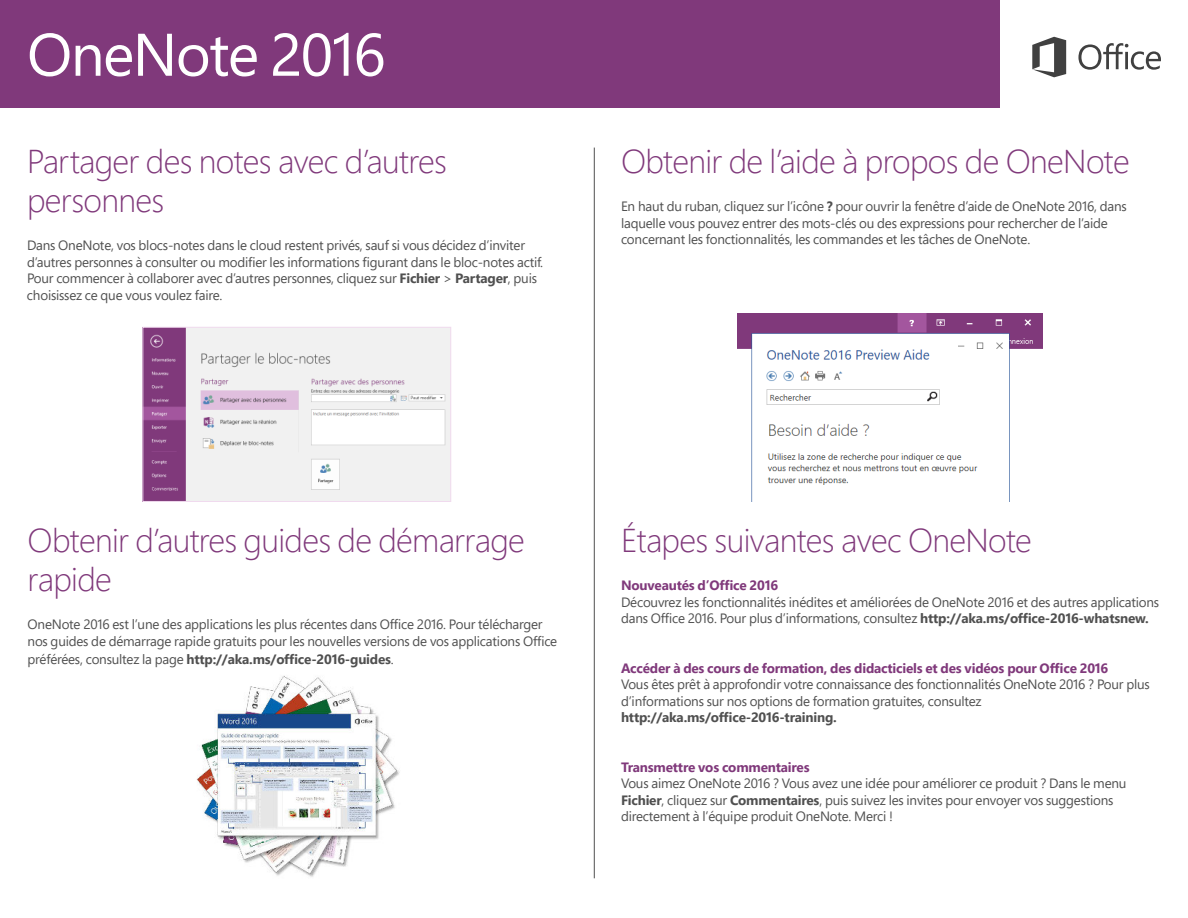
<style>
.page{position:relative;width:1188px;height:918px;background:#fff}
.page>*{position:absolute;margin:0;border:0;box-sizing:border-box;transform-origin:0 0}
.t1{font:60px "Segoe Pro";letter-spacing:-.025em;color:#fff}
.t2{font:300 33px/39px "Segoe Pro";letter-spacing:-.02em;color:#80397b}
.t3{font:13.5px/16.5px "Segoe Pro";letter-spacing:-.015em;color:#505050}
.t4{font:700 13.5px "Segoe Pro";letter-spacing:-.015em;color:#80397b}
.t5{font:700 13.5px "Segoe Pro";letter-spacing:-.015em;color:#505050}
.s1{font-weight:700}
.s2{font-weight:400}
</style>
<div class="page">
<div style="left:0;top:0;width:999px;height:108px;background:#80397b"></div>
<svg style="left:1078px;top:43px;width:83px;height:27px"></svg>
<svg style="left:1032px;top:37px;width:34px;height:40px"></svg>
<hr style="left:594px;top:148px;width:1px;height:730px;background:#505050">
<img style="left:145px;top:329px;width:304px;height:171px">
<div style="left:143px;top:327px;width:308px;height:175px;border:1px solid #f0daee"></div>
<img style="left:737px;top:314px;width:305px;height:188px">
<img style="left:196px;top:676px;width:204px;height:201px">
<h1 class="t1" style="left:27px;top:20px;width:360px">OneNote 2016</h1>
<h2 class="t2" style="left:27px;top:145px;width:421px">Partager des notes avec d’autres personnes</h2>
<p class="t3" style="left:27px;top:237px;width:518px">Dans OneNote, vos blocs-notes dans le cloud restent privés, sauf si vous décidez d’inviter d’autres personnes à consulter ou modifier les informations figurant dans le bloc-notes actif.<br>Pour commencer à collaborer avec d’autres personnes, cliquez sur <span class="s1">Fichier</span> &gt; <span class="s1">Partager</span>, puis choisissez ce que vous voulez faire.</p>
<h2 class="t2" style="left:621px;top:145px;width:510px">Obtenir de l’aide à propos de OneNote</h2>
<p class="t3" style="left:621px;top:198px;width:507px">En haut du ruban, cliquez sur l’icône <span class="s1">?</span> pour ouvrir la fenêtre d’aide de OneNote 2016, dans laquelle vous pouvez entrer des mots-clés ou des expressions pour rechercher de l’aide concernant les fonctionnalités, les commandes et les tâches de OneNote.</p>
<h2 class="t2" style="left:28px;top:524px;width:499px">Obtenir d’autres guides de démarrage rapide</h2>
<p class="t3" style="left:28px;top:616px;width:531px">OneNote 2016 est l’une des applications les plus récentes dans Office 2016. Pour télécharger nos guides de démarrage rapide gratuits pour les nouvelles versions de vos applications Office</p>
<p class="t5" style="left:28px;top:649px;width:368px"><span class="s2">préférées, consultez la page</span> http://aka.ms/office-2016-guides<span class="s2">.</span></p>
<h2 class="t2" style="left:621px;top:524px;width:412px">Étapes suivantes avec OneNote</h2>
<p class="t4" style="left:621px;top:576px;width:159px">Nouveautés d’Office 2016</p>
<p class="t3" style="left:621px;top:595px;width:540px">Découvrez les fonctionnalités inédites et améliorées de OneNote 2016 et des autres applications dans Office 2016. Pour plus d’informations, consultez <span class="s1">http://aka.ms/office-2016-whatsnew.</span></p>
<p class="t4" style="left:621px;top:658px;width:489px">Accéder à des cours de formation, des didacticiels et des vidéos pour Office 2016</p>
<p class="t3" style="left:621px;top:676px;width:530px">Vous êtes prêt à approfondir votre connaissance des fonctionnalités OneNote 2016 ? Pour plus d’informations sur nos options de formation gratuites, consultez</p>
<p class="t5" style="left:621px;top:708px;width:217px">http://aka.ms/office-2016-training.</p>
<p class="t4" style="left:621px;top:761px;width:190px">Transmettre vos commentaires</p>
<p class="t3" style="left:621px;top:775px;width:507px">Vous aimez OneNote 2016 ? Vous avez une idée pour améliorer ce produit ? Dans le menu<br><span class="s1">Fichier</span>, cliquez sur <span class="s1">Commentaires</span>, puis suivez les invites pour envoyer vos suggestions directement à l’équipe produit OneNote. Merci !</p>
</div>
